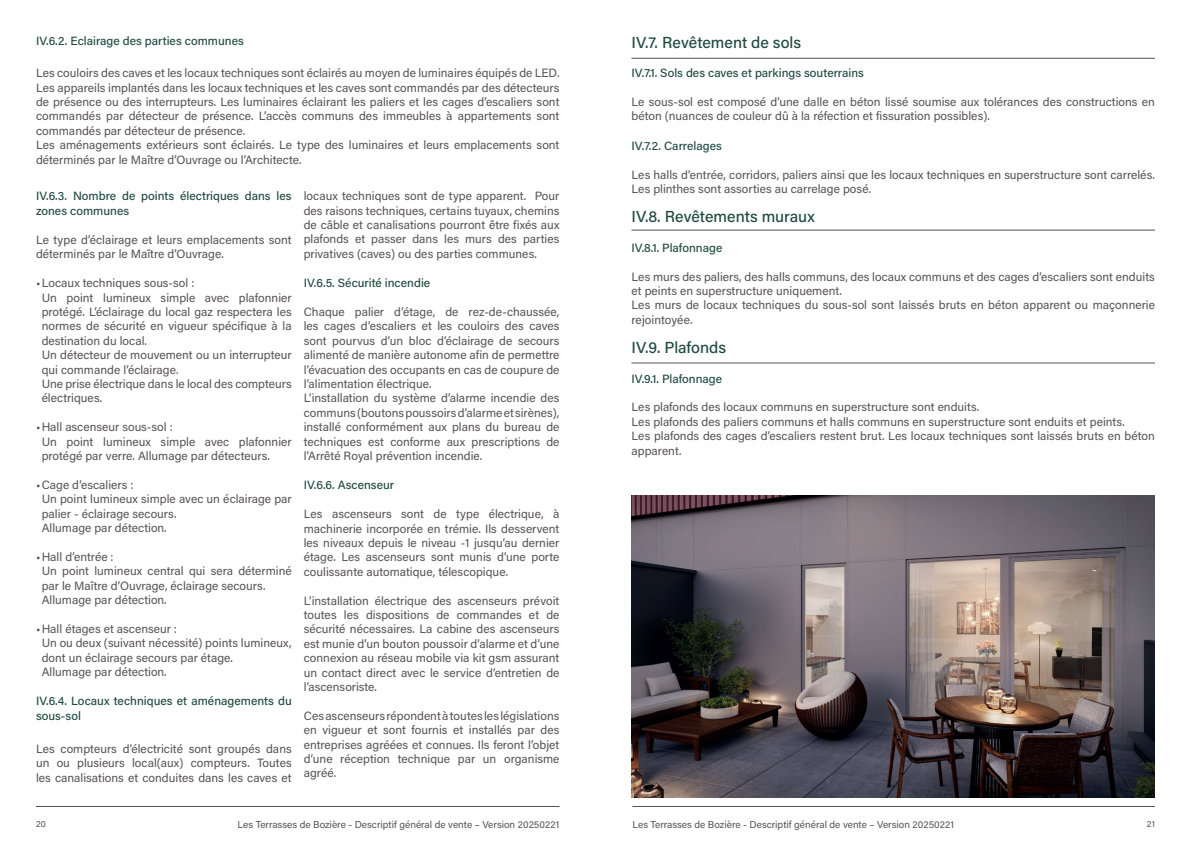
<style>
.page{position:relative;width:1191px;height:842px;background:#fff}
.page>*{position:absolute;margin:0;border:0;box-sizing:border-box;transform-origin:0 0}
.t1{font:16px "Acumin Variable Concept";color:#204a40}
.t2{font:12px/14.4px "Acumin Variable Concept";color:#555252}
.t3{font:12px/15px "Acumin Variable Concept";color:#204a40}
.t4{font:10px "Acumin Variable Concept";color:#555252}
.t5{font:9px "Acumin Variable Concept";color:#555252}
</style>
<div class="page">
<hr style="left:36px;top:806px;width:523px;height:1px;background:#555252">
<hr style="left:632px;top:806px;width:523px;height:1px;background:#555252">
<img style="left:631px;top:495px;width:524px;height:302px">
<hr style="left:631px;top:58px;width:524px;height:1px;background:#555252">
<hr style="left:631px;top:230px;width:524px;height:1px;background:#555252">
<hr style="left:631px;top:362px;width:524px;height:1px;background:#555252">
<p class="t3" style="left:36px;top:33px;width:209px">IV.6.2. Eclairage des parties communes</p>
<p class="t2" style="left:36px;top:65px;width:525px">Les couloirs des caves et les locaux techniques sont éclairés au moyen de luminaires équipés de LED.<br>Les appareils implantés dans les locaux techniques et les caves sont commandés par des détecteurs de présence ou des interrupteurs. Les luminaires éclairant les paliers et les cages d’escaliers sont commandés par détecteur de présence. L’accès communs des immeubles à appartements sont commandés par détecteur de présence.<br>Les aménagements extérieurs sont éclairés. Le type des luminaires et leurs emplacements sont déterminés par le Maître d’Ouvrage ou l’Architecte.</p>
<p class="t3" style="left:36px;top:188px;width:257px">IV.6.3. Nombre de points électriques dans les zones communes</p>
<p class="t2" style="left:36px;top:232px;width:257px">Le type d’éclairage et leurs emplacements sont déterminés par le Maître d’Ouvrage.</p>
<p class="t2" style="left:42px;top:275px;width:251px;text-indent:-6px">• Locaux techniques sous-sol :<br>Un point lumineux simple avec plafonnier protégé. L’éclairage du local gaz respectera les normes de sécurité en vigueur spécifique à la destination du local.<br>Un détecteur de mouvement ou un interrupteur qui commande l’éclairage.<br>Une prise électrique dans le local des compteurs électriques.</p>
<p class="t2" style="left:42px;top:419px;width:251px;text-indent:-6px">• Hall ascenseur sous-sol :<br>Un point lumineux simple avec plafonnier protégé par verre. Allumage par détecteurs.</p>
<p class="t2" style="left:42px;top:477px;width:251px;text-indent:-6px">• Cage d’escaliers :<br>Un point lumineux simple avec un éclairage par palier - éclairage secours.<br>Allumage par détection.</p>
<p class="t2" style="left:42px;top:549px;width:252px;text-indent:-6px">• Hall d’entrée :<br>Un point lumineux central qui sera déterminé par le Maître d’Ouvrage, éclairage secours.<br>Allumage par détection.</p>
<p class="t2" style="left:42px;top:621px;width:251px;text-indent:-6px">• Hall étages et ascenseur :<br>Un ou deux (suivant nécessité) points lumineux, dont un éclairage secours par étage.<br>Allumage par détection.</p>
<p class="t3" style="left:36px;top:693px;width:257px">IV.6.4. Locaux techniques et aménagements du sous-sol</p>
<p class="t2" style="left:36px;top:741px;width:257px;text-align:justify">Les compteurs d’électricité sont groupés dans un ou plusieurs local(aux) compteurs. Toutes les canalisations et conduites dans les caves et</p>
<p class="t2" style="left:304px;top:188px;width:257px;text-align:justify">locaux techniques sont de type apparent. Pour des raisons techniques, certains tuyaux, chemins de câble et canalisations pourront être fixés aux plafonds et passer dans les murs des parties privatives (caves) ou des parties communes.</p>
<p class="t3" style="left:304px;top:275px;width:128px">IV.6.5. Sécurité incendie</p>
<p class="t2" style="left:304px;top:304px;width:257px">Chaque palier d’étage, de rez-de-chaussée, les cages d’escaliers et les couloirs des caves sont pourvus d’un bloc d’éclairage de secours alimenté de manière autonome afin de permettre l’évacuation des occupants en cas de coupure de l’alimentation électrique.<br>L’installation du système d’alarme incendie des communs (boutons poussoirs d’alarme et sirènes), installé conformément aux plans du bureau de techniques est conforme aux prescriptions de l’Arrêté Royal prévention incendie.</p>
<p class="t3" style="left:304px;top:477px;width:92px">IV.6.6. Ascenseur</p>
<p class="t2" style="left:304px;top:506px;width:257px;text-align:justify">Les ascenseurs sont de type électrique, à machinerie incorporée en trémie. Ils desservent les niveaux depuis le niveau -1 jusqu’au dernier étage. Les ascenseurs sont munis d’une porte coulissante automatique, télescopique.</p>
<p class="t2" style="left:304px;top:593px;width:257px;text-align:justify">L’installation électrique des ascenseurs prévoit toutes les dispositions de commandes et de sécurité nécessaires. La cabine des ascenseurs est munie d’un bouton poussoir d’alarme et d’une connexion au réseau mobile via kit gsm assurant un contact direct avec le service d’entretien de l’ascensoriste.</p>
<p class="t2" style="left:304px;top:708px;width:257px;text-align:justify">Ces ascenseurs répondent à toutes les législations en vigueur et sont fournis et installés par des entreprises agréées et connues. Ils feront l’objet d’une réception technique par un organisme agréé.</p>
<h1 class="t1" style="left:631px;top:31px;width:171px">IV.7. Revêtement de sols</h1>
<p class="t3" style="left:631px;top:65px;width:234px">IV.7.1. Sols des caves et parkings souterrains</p>
<p class="t2" style="left:631px;top:94px;width:525px">Le sous-sol est composé d’une dalle en béton lissé soumise aux tolérances des constructions en béton (nuances de couleur dû à la réfection et fissuration possibles).</p>
<p class="t3" style="left:631px;top:138px;width:92px">IV.7.2. Carrelages</p>
<p class="t2" style="left:631px;top:167px;width:525px">Les halls d’entrée, corridors, paliers ainsi que les locaux techniques en superstructure sont carrelés.<br>Les plinthes sont assorties au carrelage posé.</p>
<h1 class="t1" style="left:631px;top:206px;width:185px">IV.8. Revêtements muraux</h1>
<p class="t3" style="left:631px;top:240px;width:92px">IV.8.1. Plafonnage</p>
<p class="t2" style="left:631px;top:269px;width:525px">Les murs des paliers, des halls communs, des locaux communs et des cages d’escaliers sont enduits et peints en superstructure uniquement.<br>Les murs de locaux techniques du sous-sol sont laissés bruts en béton apparent ou maçonnerie rejointoyée.</p>
<h1 class="t1" style="left:631px;top:337px;width:96px">IV.9. Plafonds</h1>
<p class="t3" style="left:631px;top:370px;width:92px">IV.9.1. Plafonnage</p>
<p class="t2" style="left:631px;top:400px;width:525px">Les plafonds des locaux communs en superstructure sont enduits.<br>Les plafonds des paliers communs et halls communs en superstructure sont enduits et peints.<br>Les plafonds des cages d’escaliers restent brut. Les locaux techniques sont laissés bruts en béton apparent.</p>
<p class="t5" style="left:36px;top:818px;width:11px">20</p>
<p class="t4" style="left:237px;top:818px;width:323px">Les Terrasses de Bozière - Descriptif général de vente – Version 20250221</p>
<p class="t4" style="left:632px;top:818px;width:323px">Les Terrasses de Bozière - Descriptif général de vente – Version 20250221</p>
<p class="t5" style="left:1146px;top:818px;width:10px">21</p>
</div>
